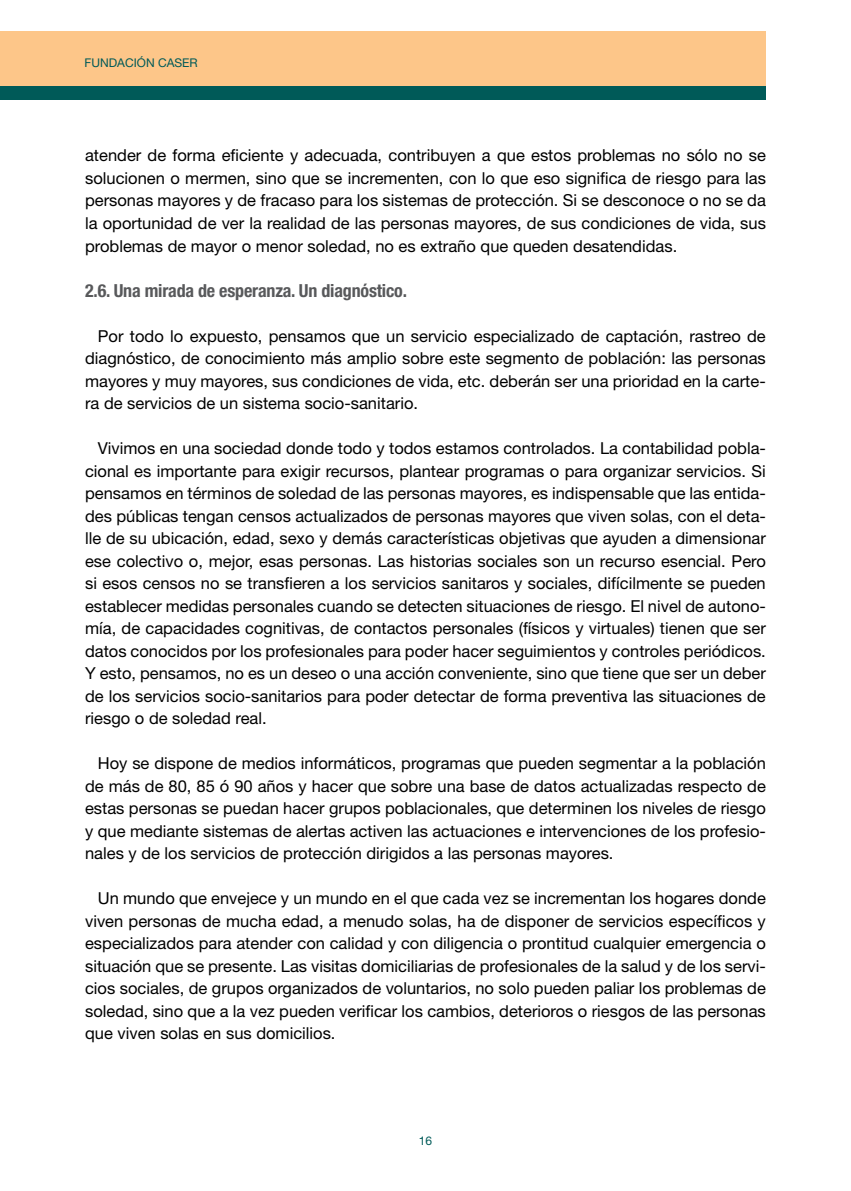
<style>
.page{position:relative;width:851px;height:1191px;background:#fff}
.page>*{position:absolute;margin:0;border:0;box-sizing:border-box;transform-origin:0 0}
.t1{font:700 condensed 18px "Helvetica Neue LT Std";letter-spacing:-.01em;color:#58595b}
.t2{font:16.5px/22.5px "Helvetica Neue LT Std";color:#000;text-align:justify}
.t3{font:12px "Helvetica Neue LT Std";color:#005a58}
</style>
<div class="page">
<div style="left:0;top:31px;width:765px;height:56px;background:#fdc689"></div>
<div style="left:0;top:87px;width:765px;height:13px;background:#005a58"></div>
<p class="t3" style="left:85px;top:56px;width:115px">FUNDACIÓN CASER</p>
<p class="t2" style="left:85px;top:144px;width:682px">atender de forma eficiente y adecuada, contribuyen a que estos problemas no sólo no se solucionen o mermen, sino que se incrementen, con lo que eso significa de riesgo para las personas mayores y de fracaso para los sistemas de protección. Si se desconoce o no se da la oportunidad de ver la realidad de las personas mayores, de sus condiciones de vida, sus problemas de mayor o menor soledad, no es extraño que queden desatendidas.</p>
<p class="t1" style="left:85px;top:279px;width:323px">2.6. Una mirada de esperanza. Un diagnóstico.</p>
<p class="t2" style="left:85px;top:324px;width:682px;text-indent:13px">Por todo lo expuesto, pensamos que un servicio especializado de captación, rastreo de diagnóstico, de conocimiento más amplio sobre este segmento de población: las personas mayores y muy mayores, sus condiciones de vida, etc. deberán ser una prioridad en la carte&shy;ra de servicios de un sistema socio-sanitario.</p>
<p class="t2" style="left:85px;top:437px;width:682px;text-indent:13px">Vivimos en una sociedad donde todo y todos estamos controlados. La contabilidad pobla&shy;cional es importante para exigir recursos, plantear programas o para organizar servicios. Si pensamos en términos de soledad de las personas mayores, es indispensable que las entida&shy;des públicas tengan censos actualizados de personas mayores que viven solas, con el deta&shy;lle de su ubicación, edad, sexo y demás características objetivas que ayuden a dimensionar ese colectivo o, mejor, esas personas. Las historias sociales son un recurso esencial. Pero si esos censos no se transfieren a los servicios sanitaros y sociales, difícilmente se pueden establecer medidas personales cuando se detecten situaciones de riesgo. El nivel de autono&shy;mía, de capacidades cognitivas, de contactos personales (físicos y virtuales) tienen que ser datos conocidos por los profesionales para poder hacer seguimientos y controles periódicos.<br>Y esto, pensamos, no es un deseo o una acción conveniente, sino que tiene que ser un deber de los servicios socio-sanitarios para poder detectar de forma preventiva las situaciones de riesgo o de soledad real.</p>
<p class="t2" style="left:85px;top:752px;width:682px;text-indent:13px">Hoy se dispone de medios informáticos, programas que pueden segmentar a la población de más de 80, 85 ó 90 años y hacer que sobre una base de datos actualizadas respecto de estas personas se puedan hacer grupos poblacionales, que determinen los niveles de riesgo y que mediante sistemas de alertas activen las actuaciones e intervenciones de los profesio&shy;nales y de los servicios de protección dirigidos a las personas mayores.</p>
<p class="t2" style="left:85px;top:887px;width:682px;text-indent:13px">Un mundo que envejece y un mundo en el que cada vez se incrementan los hogares donde viven personas de mucha edad, a menudo solas, ha de disponer de servicios específicos y especializados para atender con calidad y con diligencia o prontitud cualquier emergencia o situación que se presente. Las visitas domiciliarias de profesionales de la salud y de los servi&shy;cios sociales, de grupos organizados de voluntarios, no solo pueden paliar los problemas de soledad, sino que a la vez pueden verificar los cambios, deterioros o riesgos de las personas que viven solas en sus domicilios.</p>
<p class="t3" style="left:419px;top:1133px;width:15px">16</p>
</div>
